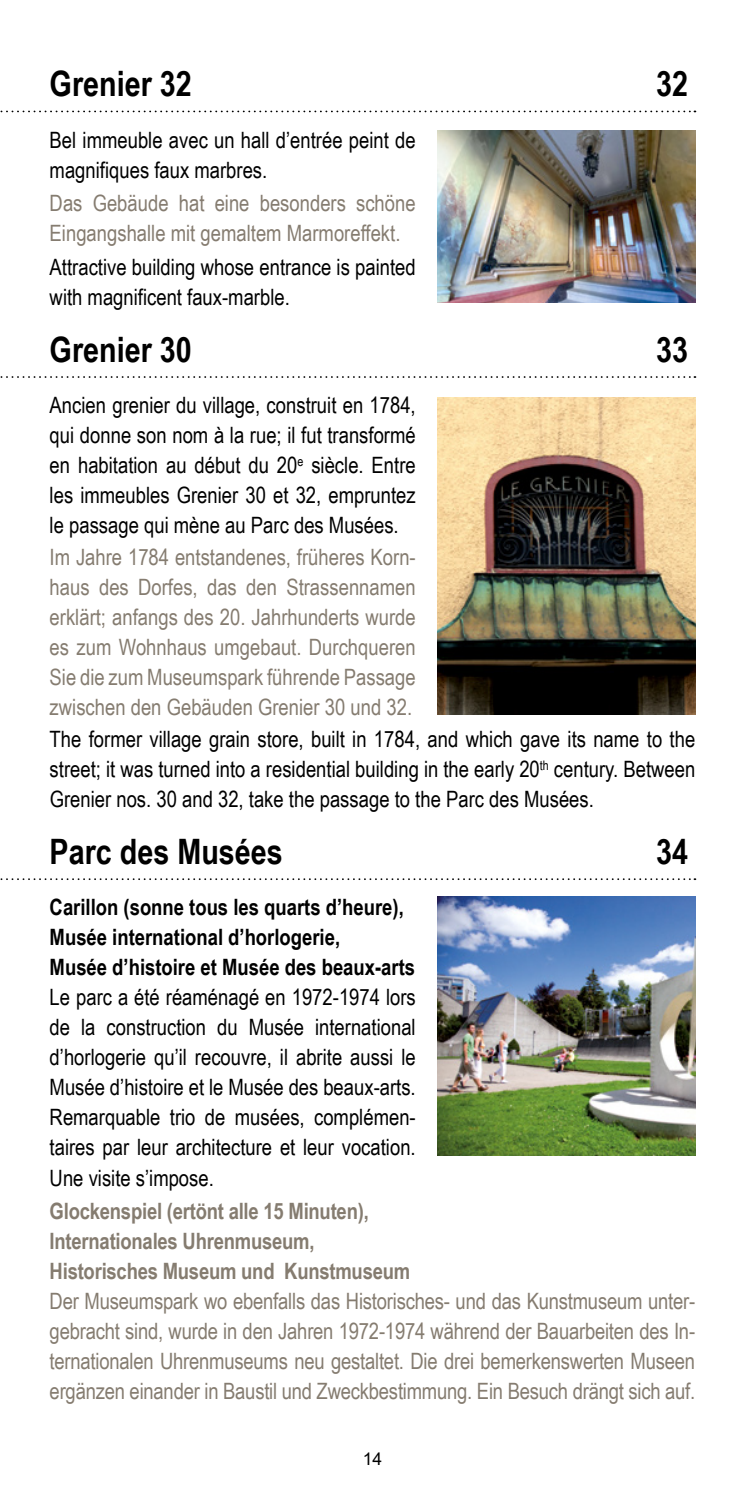
<style>
.page{position:relative;width:745px;height:1489px;background:#fff}
.page>*{position:absolute;margin:0;border:0;box-sizing:border-box;transform-origin:0 0}
.t1{font:700 35px "Arial Narrow";color:#000}
.t2{font:22.5px/30px "Arial Narrow";color:#000;text-align:justify}
.t3{font:22.5px/30px "Arial Narrow";color:#857c70;text-align:justify}
.t4{font:700 22.5px/30px "Arial Narrow";color:#000}
.t5{font:700 22.5px/30px "Arial Narrow";letter-spacing:-.01em;color:#857c70}
.t6{font:17.5px "Arial";color:#000}
</style>
<div class="page">
<svg style="left:0;top:111px;width:695px;height:1px"></svg>
<svg style="left:0;top:376px;width:695px;height:2px"></svg>
<svg style="left:0;top:878px;width:695px;height:2px"></svg>
<img style="left:437px;top:896px;width:257px;height:259px">
<img style="left:437px;top:397px;width:257px;height:317px">
<img style="left:437px;top:130px;width:257px;height:173px">
<h1 class="t1" style="left:50px;top:58px;width:143px">Grenier 32</h1>
<h1 class="t1" style="left:655px;top:58px;width:33px">32</h1>
<p class="t2" style="left:50px;top:124px;width:367px">Bel immeuble avec un hall d’entrée peint de magnifiques faux marbres.</p>
<p class="t3" style="left:50px;top:187px;width:367px">Das Gebäude hat eine besonders schöne<br>Eingangshalle mit gemaltem Marmoreffekt.</p>
<p class="t2" style="left:50px;top:251px;width:367px">Attractive building whose entrance is painted with magnificent faux-marble.</p>
<h1 class="t1" style="left:50px;top:323px;width:143px">Grenier 30</h1>
<h1 class="t1" style="left:655px;top:323px;width:33px">33</h1>
<p class="t2" style="left:50px;top:389px;width:367px">Ancien grenier du village, construit en 1784, qui donne son nom à la rue; il fut transformé en habitation au début du 20<sup>e</sup> siècle. Entre les immeubles Grenier 30 et 32, empruntez le passage qui mène au Parc des Musées.</p>
<p class="t3" style="left:50px;top:541px;width:367px">Im Jahre 1784 entstandenes, früheres Korn&shy;haus des Dorfes, das den Strassennamen erklärt; anfangs des 20. Jahrhunderts wurde es zum Wohnhaus umgebaut. Durchqueren Sie die zum Museumspark führende Passage zwischen den Gebäuden Grenier 30 und 32.</p>
<p class="t2" style="left:50px;top:723px;width:646px">The former village grain store, built in 1784, and which gave its name to the street; it was turned into a residential building in the early 20<sup>th</sup> century. Between Grenier nos. 30 and 32, take the passage to the Parc des Musées.</p>
<h1 class="t1" style="left:50px;top:825px;width:234px">Parc des Musées</h1>
<h1 class="t1" style="left:655px;top:825px;width:33px">34</h1>
<p class="t4" style="left:50px;top:891px;width:367px">Carillon (sonne tous les quarts d’heure),<br>Musée international d’horlogerie,<br>Musée d’histoire et Musée des beaux-arts</p>
<p class="t2" style="left:50px;top:981px;width:367px">Le parc a été réaménagé en 1972-1974 lors de la construction du Musée international d’horlogerie qu’il recouvre, il abrite aussi le Musée d’histoire et le Musée des beaux-arts.<br>Remarquable trio de musées, complémen&shy;taires par leur architecture et leur vocation.<br>Une visite s’impose.</p>
<p class="t5" style="left:50px;top:1194px;width:362px">Glockenspiel (ertönt alle 15 Minuten),<br>Internationales Uhrenmuseum,<br>Historisches Museum und Kunstmuseum</p>
<p class="t3" style="left:50px;top:1285px;width:646px">Der Museumspark wo ebenfalls das Historisches- und das Kunstmuseum unter&shy;gebracht sind, wurde in den Jahren 1972-1974 während der Bauarbeiten des In&shy;ternationalen Uhrenmuseums neu gestaltet. Die drei bemerkenswerten Museen ergänzen einander in Baustil und Zweckbestimmung. Ein Besuch drängt sich auf.</p>
<p class="t6" style="left:362px;top:1446px;width:21px">14</p>
</div>
